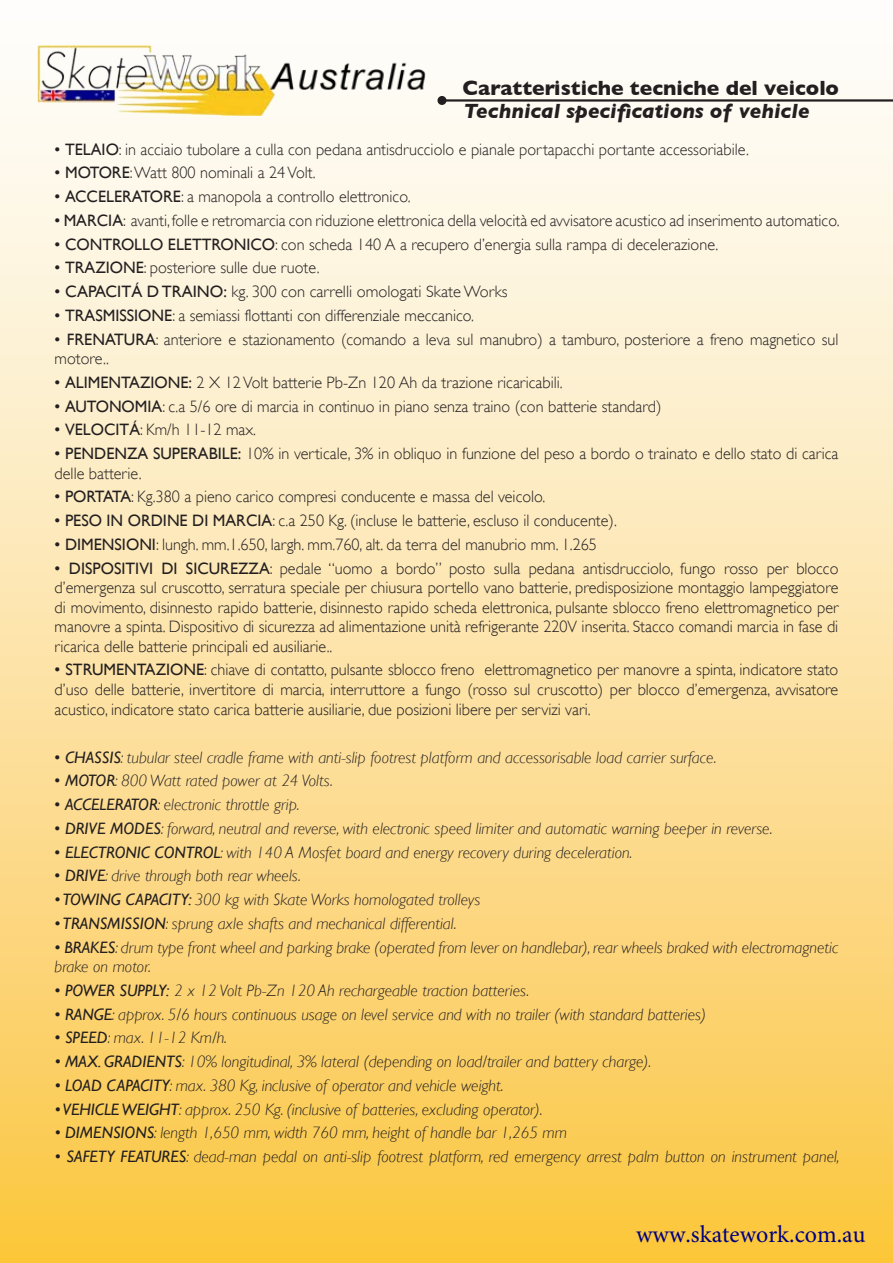
<style>
.page{position:relative;width:893px;height:1263px;background:#fff}
.page>*{position:absolute;margin:0;border:0;box-sizing:border-box;transform-origin:0 0}
.t1{font:24px "Minion Pro";color:#000080}
.t2{font:700 21px "Gill Sans";color:#231f20}
.t3{font:italic 700 21px "Gill Sans";color:#231f20}
.t4{font:300 16.5px/19.5px "Gill Sans";color:#231f20}
.t5{font:italic 300 16.5px/19.5px "Gill Sans";color:#231f20}
.s1{font-weight:400}
.s2{font-weight:400;font-style:normal}
</style>
<div class="page">
<div style="left:0;top:0;width:893px;height:1263px;background:linear-gradient(to bottom,#feffff,#fbc747)"></div>
<hr style="left:442px;top:99px;width:451px;height:3px;background:#231f20">
<div style="left:437px;top:96px;width:9px;height:9px;background:#231f20;border-radius:50%"></div>
<img style="left:37px;top:46px;width:391px;height:70px">
<p class="t2" style="left:463px;top:76px;width:378px">Caratteristiche tecniche del veicolo</p>
<p class="t3" style="left:463px;top:99px;width:348px">Technical specifications of vehicle</p>
<p class="t4" style="left:55px;top:139px;width:696px"><span class="s1">• TELAIO</span>: in acciaio tubolare a culla con pedana antisdrucciolo e pianale portapacchi portante accessoriabile.</p>
<p class="t4" style="left:55px;top:163px;width:262px"><span class="s1">• MOTORE</span>: Watt 800 nominali a 24 Volt.</p>
<p class="t4" style="left:55px;top:187px;width:357px"><span class="s1">• ACCELERATORE</span>: a manopola a controllo elettronico.</p>
<p class="t4" style="left:55px;top:211px;width:786px"><span class="s1">• MARCIA</span>: avanti, folle e retromarcia con riduzione elettronica della velocità ed avvisatore acustico ad inserimento automatico.</p>
<p class="t4" style="left:55px;top:234px;width:665px"><span class="s1">• CONTROLLO ELETTRONICO</span>: con scheda 140 A a recupero d’energia sulla rampa di decelerazione.</p>
<p class="t4" style="left:55px;top:258px;width:266px"><span class="s1">• TRAZIONE</span>: posteriore sulle due ruote.</p>
<p class="t4" style="left:55px;top:282px;width:455px"><span class="s1">• CAPACITÁ D TRAINO:</span> kg. 300 con carrelli omologati Skate Works</p>
<p class="t4" style="left:55px;top:306px;width:421px"><span class="s1">• TRASMISSIONE</span>: a semiassi flottanti con differenziale meccanico.</p>
<p class="t4" style="left:55px;top:329px;width:785px"><span class="s1">• FRENATURA</span>: anteriore e stazionamento (comando a leva sul manubro) a tamburo, posteriore a freno magnetico sul motore..</p>
<p class="t4" style="left:55px;top:373px;width:509px"><span class="s1">• ALIMENTAZIONE:</span> 2 X 12 Volt batterie Pb-Zn 120 Ah da trazione ricaricabili.</p>
<p class="t4" style="left:55px;top:396px;width:608px"><span class="s1">• AUTONOMIA</span>: c.a 5/6 ore di marcia in continuo in piano senza traino (con batterie standard)</p>
<p class="t4" style="left:55px;top:420px;width:203px"><span class="s1">• VELOCITÁ</span>: Km/h 11-12 max.</p>
<p class="t4" style="left:55px;top:444px;width:785px"><span class="s1">• PENDENZA SUPERABILE:</span> 10% in verticale, 3% in obliquo in funzione del peso a bordo o trainato e dello stato di carica delle batterie.</p>
<p class="t4" style="left:55px;top:487px;width:492px"><span class="s1">• PORTATA</span>: Kg.380 a pieno carico compresi conducente e massa del veicolo.</p>
<p class="t4" style="left:55px;top:511px;width:564px"><span class="s1">• PESO IN ORDINE DI MARCIA</span>: c.a 250 Kg. (incluse le batterie, escluso il conducente).</p>
<p class="t4" style="left:55px;top:535px;width:544px"><span class="s1">• DIMENSIONI</span>: lungh. mm.1.650, largh. mm.760, alt. da terra del manubrio mm. 1.265</p>
<p class="t4" style="left:55px;top:558px;width:785px;text-align:justify"><span class="s1">• DISPOSITIVI DI SICUREZZA</span>: pedale “uomo a bordo” posto sulla pedana antisdrucciolo, fungo rosso per blocco d’emergenza sul cruscotto, serratura speciale per chiusura portello vano batterie, predisposizione montaggio lampeggiatore di movimento, disinnesto rapido batterie, disinnesto rapido scheda elettronica, pulsante sblocco freno elettromagnetico per manovre a spinta. Dispositivo di sicurezza ad alimentazione unità refrigerante 220V inserita. Stacco comandi marcia in fase di ricarica delle batterie principali ed ausiliarie..</p>
<p class="t4" style="left:55px;top:660px;width:785px;text-align:justify"><span class="s1">• STRUMENTAZIONE</span>: chiave di contatto, pulsante sblocco freno elettromagnetico per manovre a spinta, indicatore stato d’uso delle batterie, invertitore di marcia, interruttore a fungo (rosso sul cruscotto) per blocco d’emergenza, avvisatore acustico, indicatore stato carica batterie ausiliarie, due posizioni libere per servizi vari.</p>
<p class="t5" style="left:55px;top:747px;width:663px"><span class="s2">•</span> <span class="s1">CHASSIS</span>: tubular steel cradle frame with anti-slip footrest platform and accessorisable load carrier surface.</p>
<p class="t5" style="left:55px;top:771px;width:280px"><span class="s2">•</span> <span class="s1">MOTOR</span>: 800 Watt rated power at 24 Volts.</p>
<p class="t5" style="left:55px;top:795px;width:246px"><span class="s2">•</span> <span class="s1">ACCELERATOR</span>: electronic throttle grip.</p>
<p class="t5" style="left:55px;top:819px;width:719px"><span class="s2">•</span> <span class="s1">DRIVE MODES</span>: forward, neutral and reverse, with electronic speed limiter and automatic warning beeper in reverse.</p>
<p class="t5" style="left:55px;top:842px;width:579px"><span class="s2">•</span> <span class="s1">ELECTRONIC CONTROL</span>: with 140 A Mosfet board and energy recovery during deceleration.</p>
<p class="t5" style="left:55px;top:866px;width:248px"><span class="s2">•</span> <span class="s1">DRIVE</span>: drive through both rear wheels.</p>
<p class="t5" style="left:55px;top:890px;width:427px"><span class="s1">• TOWING CAPACITY:</span> 300 kg with Skate Works homologated trolleys</p>
<p class="t5" style="left:55px;top:914px;width:403px"><span class="s1">• TRANSMISSION</span>: sprung axle shafts and mechanical differential.</p>
<p class="t5" style="left:55px;top:937px;width:785px"><span class="s1">• BRAKES</span>: drum type front wheel and parking brake (operated from lever on handlebar), rear wheels braked with electromagnetic brake on motor.</p>
<p class="t5" style="left:55px;top:981px;width:476px"><span class="s1">• POWER SUPPLY:</span> 2 x 12 Volt Pb-Zn 120 Ah rechargeable traction batteries.</p>
<p class="t5" style="left:55px;top:1004px;width:653px"><span class="s1">• RANGE</span>: approx. 5/6 hours continuous usage on level service and with no trailer (with standard batteries)</p>
<p class="t5" style="left:55px;top:1028px;width:174px"><span class="s1">• SPEED</span>: max. 11-12 Km/h.</p>
<p class="t5" style="left:55px;top:1052px;width:598px"><span class="s1">• MAX. GRADIENTS</span>: 10% longitudinal, 3% lateral (depending on load/trailer and battery charge).</p>
<p class="t5" style="left:55px;top:1076px;width:450px"><span class="s1">• LOAD CAPACITY</span>: max. 380 Kg, inclusive of operator and vehicle weight.</p>
<p class="t5" style="left:55px;top:1099px;width:489px"><span class="s1">• VEHICLE WEIGHT</span>: approx. 250 Kg. (inclusive of batteries, excluding operator).</p>
<p class="t5" style="left:55px;top:1123px;width:514px"><span class="s1">• DIMENSIONS</span>: length 1,650 mm, width 760 mm, height of handle bar 1,265 mm</p>
<p class="t5" style="left:55px;top:1147px;width:787px"><span class="s1">• SAFETY FEATURES</span>: dead-man pedal on anti-slip footrest platform, red emergency arrest palm button on instrument panel,</p>
<h1 class="t1" style="left:636px;top:1218px;width:231px">www.skatework.com.au</h1>
</div>
